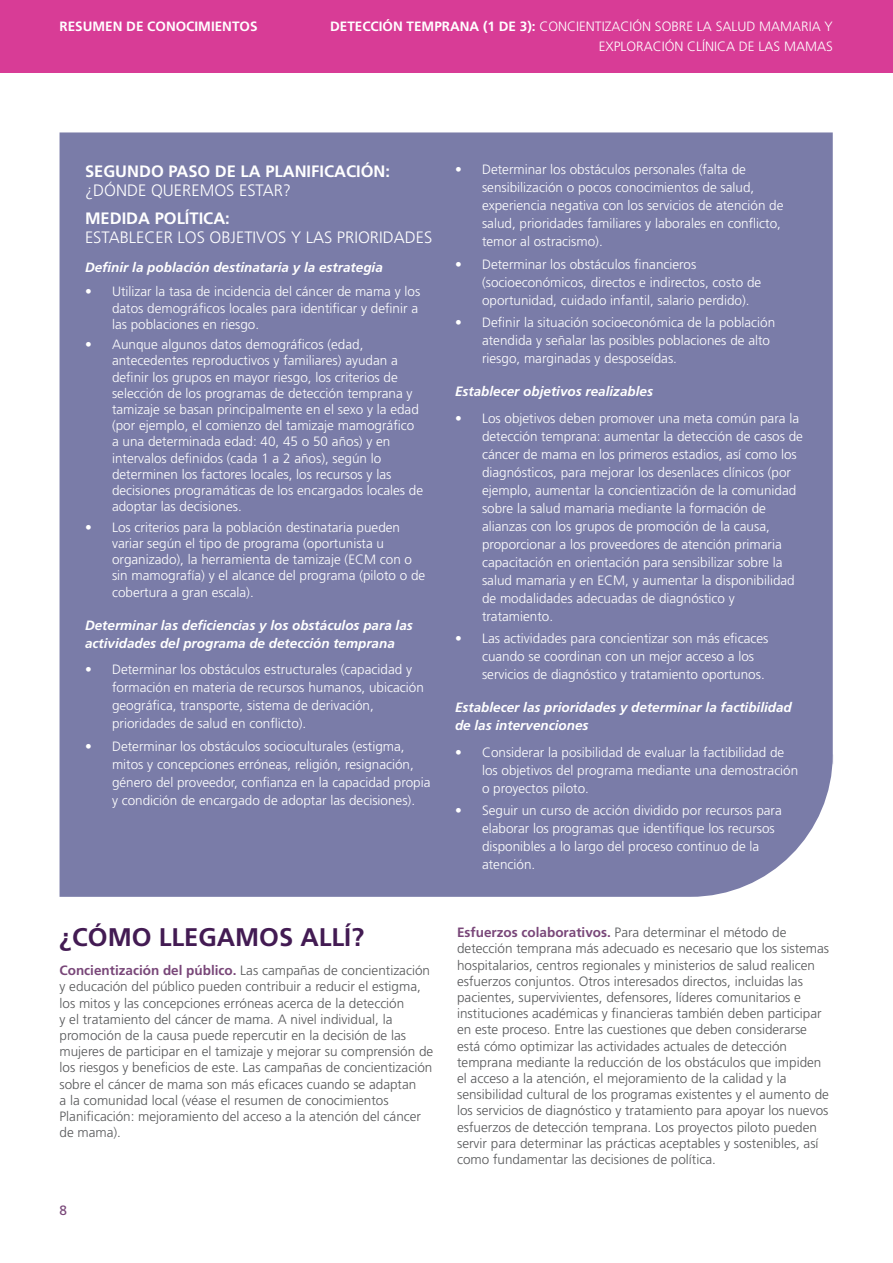
<style>
.page{position:relative;width:893px;height:1263px;background:#fff}
.page>*{position:absolute;margin:0;border:0;box-sizing:border-box;transform-origin:0 0}
.t1{font:700 25.5px "Frutiger";color:#431b53}
.t2{font:300 16.5px "Frutiger";color:#fff}
.t3{font:700 16.5px "Frutiger";color:#fff}
.t4{font:300 13.5px/18px "Frutiger";color:#fff}
.t5{font:300 13.5px/16.2px "Frutiger";color:#57585a}
.t6{font:italic 700 13.5px/18px "Frutiger";color:#fff}
.t7{font:700 13.5px "Frutiger";color:#fff}
.t8{font:13.5px "Frutiger";color:#794779}
.s1{font-weight:700}
.s2{font-weight:700;color:#794779}
</style>
<div class="page">
<div style="left:60px;top:132px;width:773px;height:765px;background:#7a7ca8"></div>
<div style="left:0;top:0;width:893px;height:72px;background:#d83c96"></div>
<p class="t7" style="left:60px;top:19px;width:200px">RESUMEN DE CONOCIMIENTOS</p>
<p class="t4" style="left:330px;top:17px;width:504px;line-height:19.2px;text-align:right"><span class="s1">DETECCIÓN TEMPRANA (1 DE 3):</span> CONCIENTIZACIÓN SOBRE LA SALUD MAMARIA Y<br>EXPLORACIÓN CLÍNICA DE LAS MAMAS</p>
<p class="t3" style="left:85px;top:161px;width:306px">SEGUNDO PASO DE LA PLANIFICACIÓN:</p>
<p class="t2" style="left:85px;top:181px;width:208px">¿DÓNDE QUEREMOS ESTAR?</p>
<p class="t3" style="left:85px;top:208px;width:146px">MEDIDA POLÍTICA:</p>
<p class="t2" style="left:85px;top:228px;width:349px">ESTABLECER LOS OBJETIVOS Y LAS PRIORIDADES</p>
<p class="t6" style="left:85px;top:258px;width:299px">Definir la población destinataria y la estrategia</p>
<p class="t4" style="left:112px;top:284px;width:310px;line-height:16.2px;text-indent:-27px">• Utilizar la tasa de incidencia del cáncer de mama y los datos demográficos locales para identificar y definir a las poblaciones en riesgo.</p>
<p class="t4" style="left:112px;top:337px;width:313px;line-height:16.2px;text-indent:-27px">• Aunque algunos datos demográficos (edad, antecedentes reproductivos y familiares) ayudan a definir los grupos en mayor riesgo, los criterios de selección de los programas de detección temprana y tamizaje se basan principalmente en el sexo y la edad (por ejemplo, el comienzo del tamizaje mamográfico a una determinada edad: 40, 45 o 50 años) y en intervalos definidos (cada 1 a 2 años), según lo determinen los factores locales, los recursos y las decisiones programáticas de los encargados locales de adoptar las decisiones.</p>
<p class="t4" style="left:112px;top:519px;width:315px;line-height:16.2px;text-indent:-27px">• Los criterios para la población destinataria pueden variar según el tipo de programa (oportunista u organizado), la herramienta de tamizaje (ECM con o sin mamografía) y el alcance del programa (piloto o de cobertura a gran escala).</p>
<p class="t6" style="left:85px;top:616px;width:329px">Determinar las deficiencias y los obstáculos para las actividades del programa de detección temprana</p>
<p class="t4" style="left:112px;top:661px;width:313px;text-indent:-27px">• Determinar los obstáculos estructurales (capacidad y formación en materia de recursos humanos, ubicación geográfica, transporte, sistema de derivación, prioridades de salud en conflicto).</p>
<p class="t4" style="left:112px;top:737px;width:320px;text-indent:-27px">• Determinar los obstáculos socioculturales (estigma, mitos y concepciones erróneas, religión, resignación, género del proveedor, confianza en la capacidad propia y condición de encargado de adoptar las decisiones).</p>
<p class="t1" style="left:60px;top:922px;width:306px">¿CÓMO LLEGAMOS ALLÍ?</p>
<p class="t5" style="left:60px;top:962px;width:375px"><span class="s2">Concientización del público.</span> Las campañas de concientización y educación del público pueden contribuir a reducir el estigma, los mitos y las concepciones erróneas acerca de la detección<br>y el tratamiento del cáncer de mama. A nivel individual, la promoción de la causa puede repercutir en la decisión de las mujeres de participar en el tamizaje y mejorar su comprensión de los riesgos y beneficios de este. Las campañas de concientización sobre el cáncer de mama son más eficaces cuando se adaptan<br>a la comunidad local (véase el resumen de conocimientos Planificación: mejoramiento del acceso a la atención del cáncer de mama).</p>
<p class="t8" style="left:60px;top:1203px;width:9px">8</p>
<p class="t4" style="left:482px;top:161px;width:303px;text-indent:-27px">• Determinar los obstáculos personales (falta de sensibilización o pocos conocimientos de salud, experiencia negativa con los servicios de atención de salud, prioridades familiares y laborales en conflicto, temor al ostracismo).</p>
<p class="t4" style="left:482px;top:255px;width:281px;text-indent:-27px">• Determinar los obstáculos financieros (socioeconómicos, directos e indirectos, costo de oportunidad, cuidado infantil, salario perdido).</p>
<p class="t4" style="left:482px;top:313px;width:295px;text-indent:-27px">• Definir la situación socioeconómica de la población atendida y señalar las posibles poblaciones de alto riesgo, marginadas y desposeídas.</p>
<p class="t6" style="left:455px;top:382px;width:200px">Establecer objetivos realizables</p>
<p class="t4" style="left:482px;top:409px;width:323px;text-indent:-27px">• Los objetivos deben promover una meta común para la detección temprana: aumentar la detección de casos de cáncer de mama en los primeros estadios, así como los diagnósticos, para mejorar los desenlaces clínicos (por ejemplo, aumentar la concientización de la comunidad sobre la salud mamaria mediante la formación de alianzas con los grupos de promoción de la causa, proporcionar a los proveedores de atención primaria capacitación en orientación para sensibilizar sobre la salud mamaria y en ECM, y aumentar la disponibilidad de modalidades adecuadas de diagnóstico y tratamiento.</p>
<p class="t4" style="left:482px;top:629px;width:288px;text-indent:-27px">• Las actividades para concientizar son más eficaces cuando se coordinan con un mejor acceso a los servicios de diagnóstico y tratamiento oportunos.</p>
<p class="t6" style="left:455px;top:698px;width:338px">Establecer las prioridades y determinar la factibilidad de las intervenciones</p>
<p class="t4" style="left:482px;top:743px;width:318px;text-indent:-27px">• Considerar la posibilidad de evaluar la factibilidad de los objetivos del programa mediante una demostración o proyectos piloto.</p>
<p class="t4" style="left:482px;top:801px;width:301px;text-indent:-27px">• Seguir un curso de acción dividido por recursos para elaborar los programas que identifique los recursos disponibles a lo largo del proceso continuo de la atención.</p>
<p class="t5" style="left:457px;top:924px;width:374px"><span class="s2">Esfuerzos colaborativos.</span> Para determinar el método de detección temprana más adecuado es necesario que los sistemas hospitalarios, centros regionales y ministerios de salud realicen esfuerzos conjuntos. Otros interesados directos, incluidas las pacientes, supervivientes, defensores, líderes comunitarios e instituciones académicas y financieras también deben participar en este proceso. Entre las cuestiones que deben considerarse está cómo optimizar las actividades actuales de detección temprana mediante la reducción de los obstáculos que impiden el acceso a la atención, el mejoramiento de la calidad y la sensibilidad cultural de los programas existentes y el aumento de los servicios de diagnóstico y tratamiento para apoyar los nuevos esfuerzos de detección temprana. Los proyectos piloto pueden servir para determinar las prácticas aceptables y sostenibles, así como fundamentar las decisiones de política.</p>
</div>
